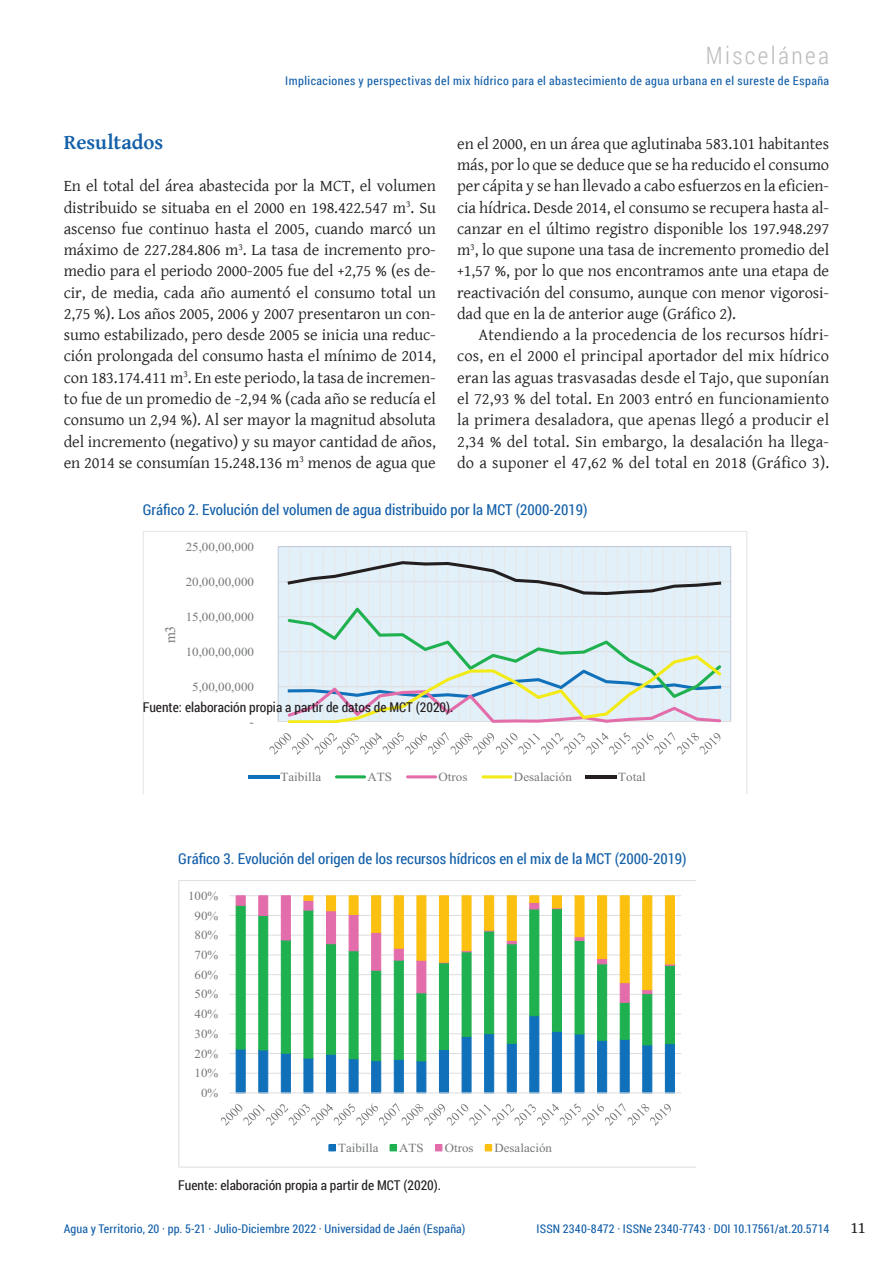
<style>
.page{position:relative;width:893px;height:1263px;background:#fff}
.page>*{position:absolute;margin:0;border:0;box-sizing:border-box;transform-origin:0 0}
.t1{font:300 24px "Roboto Condensed";letter-spacing:.1em;color:#bcbcbb}
.Article_-_H4{font:700 21px "Gentium Basic";letter-spacing:-.005em;color:#135fa9}
.Article_-_P_-_No_Ide{font:16.5px/21.3px "Gentium Basic";letter-spacing:-.005em;color:#231f20;text-align:justify}
.Article_-_P_-_Ident{font:16.5px/21.3px "Gentium Basic";letter-spacing:.01em;color:#231f20;text-align:justify}
.t2{font:16.5px "Gentium Book Basic";color:#231f20}
.Picture_-_Caption{font:15px "Roboto Condensed";color:#135fa9}
.image{font:14.55px "Times New Roman";color:#76787b;scale:.96 1}
.Picture_-_Caption_Sr{font:13.5px "Roboto Condensed";color:#231f20}
.image-2{font:12.45px "Times New Roman";color:#76787b;scale:1.05 1}
.image-3{font:12.45px "Times New Roman";color:#76787b;scale:1.04 1}
.t3{font:12px "Roboto Condensed";letter-spacing:.025em;color:#135fa9}
</style>
<div class="page">
<svg style="left:143px;top:531px;width:604px;height:262px"></svg>
<svg style="left:178px;top:880px;width:517px;height:287px"></svg>
<h1 class="t1" style="left:706px;top:39px;width:125px">Miscelánea</h1>
<p class="t3" style="left:285px;top:72px;width:545px">Implicaciones y perspectivas del mix hídrico para el abastecimiento de agua urbana en el sureste de España</p>
<p class="Article_-_H4" style="left:64px;top:126px;width:101px">Resultados</p>
<p class="Article_-_P_-_No_Ide" style="left:64px;top:175px;width:374px">En el total del área abastecida por la MCT, el volumen distribuido se situaba en el 2000 en 198.422.547 m<sup>3</sup>. Su ascenso fue continuo hasta el 2005, cuando marcó un máximo de 227.284.806 m<sup>3</sup>. La tasa de incremento pro&shy;medio para el periodo 2000-2005 fue del +2,75 % (es de&shy;cir, de media, cada año aumentó el consumo total un 2,75 %). Los años 2005, 2006 y 2007 presentaron un con&shy;sumo estabilizado, pero desde 2005 se inicia una reduc&shy;ción prolongada del consumo hasta el mínimo de 2014, con 183.174.411 m<sup>3</sup>. En este periodo, la tasa de incremen&shy;to fue de un promedio de -2,94 % (cada año se reducía el consumo un 2,94 %). Al ser mayor la magnitud absoluta del incremento (negativo) y su mayor cantidad de años, en 2014 se consumían 15.248.136 m<sup>3</sup> menos de agua que</p>
<p class="Article_-_P_-_No_Ide" style="left:457px;top:132px;width:374px">en el 2000, en un área que aglutinaba 583.101 habitantes más, por lo que se deduce que se ha reducido el consumo per cápita y se han llevado a cabo esfuerzos en la eficien&shy;cia hídrica. Desde 2014, el consumo se recupera hasta al&shy;canzar en el último registro disponible los 197.948.297 m<sup>3</sup>, lo que supone una tasa de incremento promedio del +1,57 %, por lo que nos encontramos ante una etapa de reactivación del consumo, aunque con menor vigorosi&shy;dad que en la de anterior auge (Gráfico 2).</p>
<p class="Article_-_P_-_Ident" style="left:457px;top:324px;width:374px;text-indent:21px">Atendiendo a la procedencia de los recursos hídri&shy;cos, en el 2000 el principal aportador del mix hídrico eran las aguas trasvasadas desde el Tajo, que suponían el 72,93 % del total. En 2003 entró en funcionamiento la primera desaladora, que apenas llegó a producir el 2,34 % del total. Sin embargo, la desalación ha llega&shy;do a suponer el 47,62 % del total en 2018 (Gráfico 3).</p>
<p class="Picture_-_Caption" style="left:143px;top:499px;width:446px">Gráfico 2. Evolución del volumen de agua distribuido por la MCT (2000-2019)</p>
<p class="image-2" style="left:186px;top:538px;width:67px">25,00,00,000</p>
<p class="image-2" style="left:186px;top:573px;width:67px">20,00,00,000</p>
<p class="image" style="left:160px;top:643px;width:20px;rotate:-90deg">m3</p>
<p class="image-2" style="left:186px;top:608px;width:67px">15,00,00,000</p>
<p class="image-2" style="left:186px;top:643px;width:67px">10,00,00,000</p>
<p class="image-2" style="left:192px;top:678px;width:60px">5,00,00,000</p>
<p class="Picture_-_Caption_Sr" style="left:143px;top:698px;width:312px">Fuente: elaboración propia a partir de datos de MCT (2020).</p>
<p class="image-2" style="left:250px;top:713px;width:6px">-</p>
<p class="image-2" style="left:280px;top:769px;width:40px">Taibilla</p>
<p class="image-2" style="left:367px;top:769px;width:25px">ATS</p>
<p class="image-2" style="left:438px;top:769px;width:29px">Otros</p>
<p class="image-2" style="left:514px;top:769px;width:57px">Desalación</p>
<p class="image-2" style="left:618px;top:769px;width:28px">Total</p>
<p class="Picture_-_Caption" style="left:178px;top:848px;width:510px">Gráfico 3. Evolución del origen de los recursos hídricos en el mix de la MCT (2000-2019)</p>
<p class="image-3" style="left:188px;top:887px;width:31px">100%</p>
<p class="image-3" style="left:195px;top:907px;width:24px">90%</p>
<p class="image-3" style="left:195px;top:927px;width:24px">80%</p>
<p class="image-3" style="left:195px;top:946px;width:24px">70%</p>
<p class="image-3" style="left:195px;top:966px;width:24px">60%</p>
<p class="image-3" style="left:195px;top:986px;width:24px">50%</p>
<p class="image-3" style="left:195px;top:1006px;width:24px">40%</p>
<p class="image-3" style="left:195px;top:1025px;width:24px">30%</p>
<p class="image-3" style="left:195px;top:1045px;width:24px">20%</p>
<p class="image-3" style="left:195px;top:1065px;width:24px">10%</p>
<p class="image-3" style="left:201px;top:1084px;width:18px">0%</p>
<p class="image-3" style="left:338px;top:1140px;width:40px">Taibilla</p>
<p class="image-3" style="left:399px;top:1140px;width:25px">ATS</p>
<p class="image-3" style="left:445px;top:1140px;width:29px">Otros</p>
<p class="image-3" style="left:494px;top:1140px;width:57px">Desalación</p>
<p class="Picture_-_Caption_Sr" style="left:178px;top:1176px;width:264px">Fuente: elaboración propia a partir de MCT (2020).</p>
<p class="t3" style="left:64px;top:1220px;width:403px">Agua y Territorio, 20 · pp. 5-21 · Julio-Diciembre 2022 · Universidad de Jaén (España)</p>
<p class="t3" style="left:537px;top:1220px;width:294px">ISSN 2340-8472 · ISSNe 2340-7743 · DOI 10.17561/at.20.5714</p>
<p class="t2" style="left:850px;top:1215px;width:17px">11</p>
</div>
